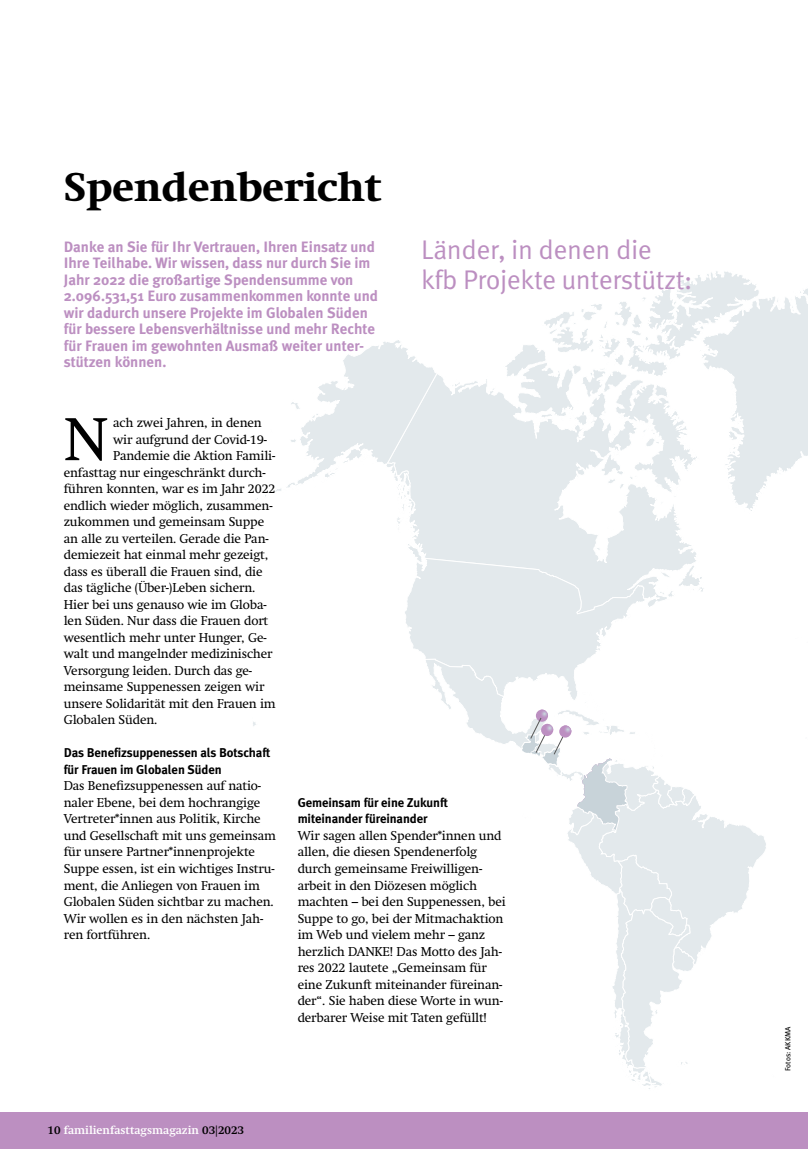
<style>
.page{position:relative;width:808px;height:1149px;background:#fff}
.page>*{position:absolute;margin:0;border:0;box-sizing:border-box;transform-origin:0 0}
.t1{font:59.85px "Swift";color:#000}
.Head_groß{font:800 39px "Swift";color:#000}
.t2{font:27px/30px "Meta Pro";letter-spacing:-.015em;color:#bc8fc1}
.t3{font:700 15px/16.5px "Meta Plus";color:#bc8fc1}
.t4{font:12.75px/16.5px "Swift";letter-spacing:-.01em;color:#000}
.t5{font:700 12.75px/16.5px "Meta Plus";letter-spacing:-.01em;color:#000}
.t6{font:700 11.25px "Swift";color:#fff}
.t7{font:7.5px "Meta Plus Lining";color:#000}
.s1{color:#000}
</style>
<div class="page">
<svg style="left:760px;top:288px;width:48px;height:201px"></svg>
<svg style="left:397px;top:271px;width:363px;height:286px"></svg>
<svg style="left:255px;top:338px;width:183px;height:176px"></svg>
<svg style="left:405px;top:557px;width:361px;height:532px"></svg>
<div style="left:0;top:1112px;width:808px;height:36px;background:#bc8fc1"></div>
<p class="Head_groß" style="left:64px;top:164px;width:319px">Spendenbericht</p>
<p class="t3" style="left:64px;top:238px;width:316px">Danke an Sie für Ihr Vertrauen, Ihren Einsatz und Ihre Teilhabe. Wir wissen, dass nur durch Sie im Jahr 2022 die großartige Spendensumme von 2.096.531,51 Euro zusammenkommen konnte und wir dadurch unsere Projekte im Globalen Süden für bessere Lebensverhältnisse und mehr Rechte für Frauen im gewohnten Ausmaß weiter unter&shy;stützen können.</p>
<p class="t2" style="left:421px;top:235px;width:273px">Länder, in denen die kfb Projekte unterstützt:</p>
<p class="t1" style="left:64px;top:405px;width:46px">N</p>
<p class="t4" style="left:113px;top:414px;width:150px">ach zwei Jahren, in denen</p>
<p class="t4" style="left:113px;top:431px;width:155px">wir aufgrund der Covid-19-</p>
<p class="t4" style="left:113px;top:447px;width:163px">Pandemie die Aktion Famili-</p>
<p class="t4" style="left:64px;top:464px;width:203px">enfasttag nur eingeschränkt durch-</p>
<p class="t4" style="left:64px;top:480px;width:213px">führen konnten, war es im Jahr 2022</p>
<p class="t4" style="left:64px;top:497px;width:210px">endlich wieder möglich, zusammen-</p>
<p class="t4" style="left:64px;top:513px;width:202px">zukommen und gemeinsam Suppe</p>
<p class="t4" style="left:64px;top:530px;width:206px">an alle zu verteilen. Gerade die Pan-</p>
<p class="t4" style="left:64px;top:546px;width:206px">demiezeit hat einmal mehr gezeigt,</p>
<p class="t4" style="left:64px;top:563px;width:200px">dass es überall die Frauen sind, die</p>
<p class="t4" style="left:64px;top:579px;width:193px">das tägliche (Über-)Leben sichern.</p>
<p class="t4" style="left:64px;top:596px;width:204px">Hier bei uns genauso wie im Globa-</p>
<p class="t4" style="left:64px;top:612px;width:206px">len Süden. Nur dass die Frauen dort</p>
<p class="t4" style="left:64px;top:629px;width:204px">wesentlich mehr unter Hunger, Ge-</p>
<p class="t4" style="left:64px;top:645px;width:210px">walt und mangelnder medizinischer</p>
<p class="t4" style="left:64px;top:662px;width:190px">Versorgung leiden. Durch das ge-</p>
<p class="t4" style="left:64px;top:678px;width:202px">meinsame Suppenessen zeigen wir</p>
<p class="t4" style="left:64px;top:695px;width:214px">unsere Solidarität mit den Frauen im</p>
<p class="t4" style="left:64px;top:711px;width:95px">Globalen Süden.</p>
<p class="t5" style="left:64px;top:744px;width:208px">Das Benefizsuppenessen als Botschaft für Frauen im Globalen Süden</p>
<p class="t4" style="left:64px;top:777px;width:214px">Das Benefizsuppenessen auf natio&shy;naler Ebene, bei dem hochrangige Vertreter*innen aus Politik, Kirche und Gesellschaft mit uns gemeinsam für unsere Partner*innenprojekte Suppe essen, ist ein wichtiges Instru&shy;ment, die Anliegen von Frauen im Globalen Süden sichtbar zu machen.<br>Wir wollen es in den nächsten Jah&shy;ren fortführen.</p>
<p class="t5" style="left:298px;top:794px;width:152px">Gemeinsam für eine Zukunft miteinander füreinander</p>
<p class="t4" style="left:298px;top:827px;width:210px">Wir sagen allen Spender*innen und allen, die diesen Spendenerfolg durch gemeinsame Freiwilligen&shy;arbeit in den Diözesen möglich machten – bei den Suppenessen, bei Suppe to go, bei der Mitmachaktion im Web und vielem mehr – ganz herzlich DANKE! Das Motto des Jah&shy;res 2022 lautete „Gemeinsam für eine Zukunft miteinander füreinan&shy;der“. Sie haben diese Worte in wun&shy;derbarer Weise mit Taten gefüllt!</p>
<p class="t6" style="left:48px;top:1123px;width:198px"><span class="s1">10</span> familienfasttagsmagazin <span class="s1">03|2023</span></p>
<p class="t7" style="left:783px;top:1070px;width:46px;rotate:-90deg">Fotos: AKKMA</p>
</div>
